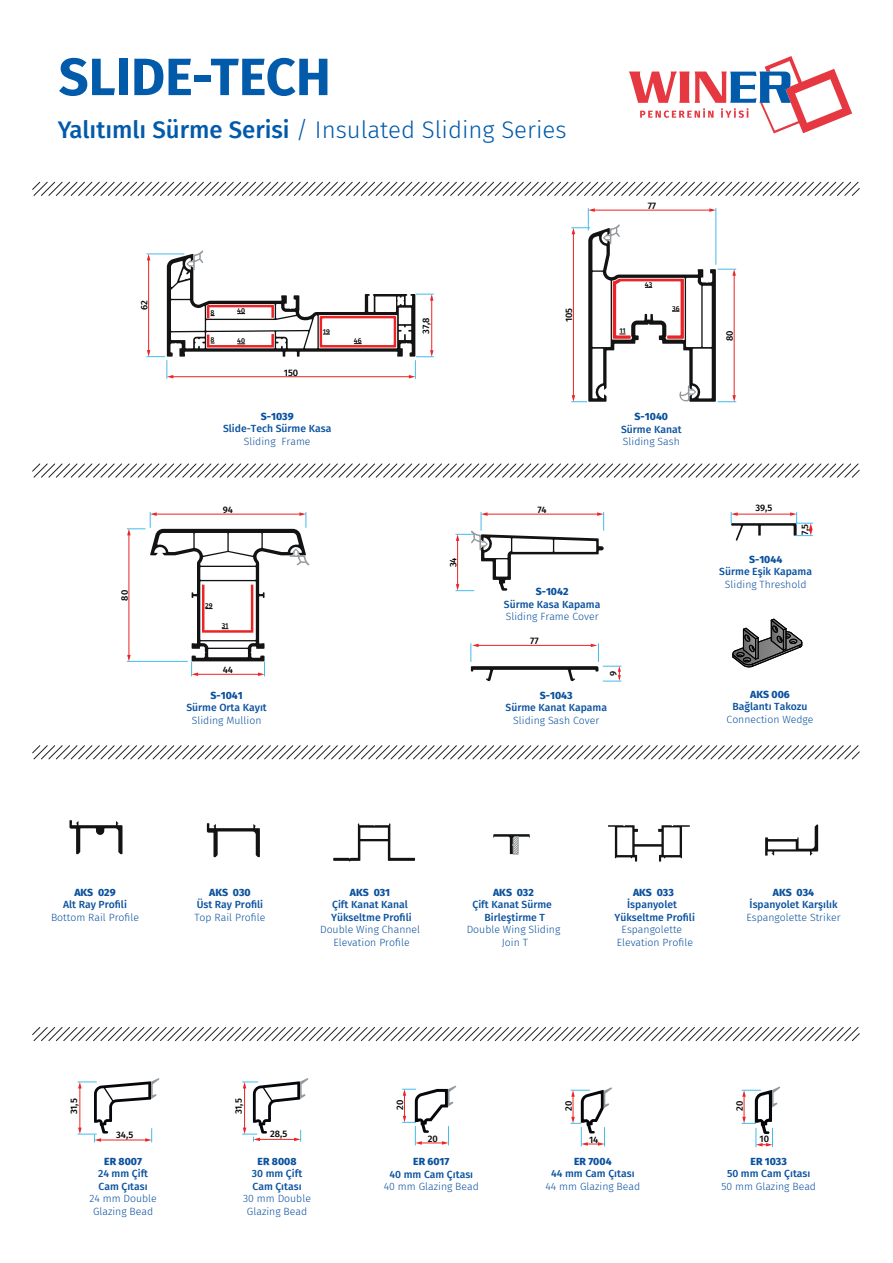
<style>
.page{position:relative;width:893px;height:1263px;background:#fff}
.page>*{position:absolute;margin:0;border:0;box-sizing:border-box;transform-origin:0 0}
.t1{font:700 52.5px "Fira Sans";color:#015aaa}
.t2{font:300 24px "Fira Sans";color:#015aaa}
.t3{font:300 10.5px/12.6px "Fira Sans";color:#0a519e;text-align:center}
.t4{font:500 10.35px/12.5px "Fira Sans";color:#0a519e}
.t5{font:800 10.35px "Fira Sans";color:#0a519e}
.t6{font:500 9.3px "Fira Sans";color:#040503}
.t7{font:500 7.05px "Fira Sans";color:#040503}
.s1{font-weight:500}
</style>
<div class="page">
<svg style="left:32px;top:745px;width:828px;height:15px"></svg>
<svg style="left:32px;top:463px;width:828px;height:15px"></svg>
<svg style="left:32px;top:181px;width:828px;height:15px"></svg>
<svg style="left:32px;top:1027px;width:828px;height:14px"></svg>
<svg style="left:629px;top:56px;width:223px;height:77px"></svg>
<svg style="left:69px;top:820px;width:53px;height:34px"></svg>
<svg style="left:207px;top:823px;width:53px;height:34px"></svg>
<svg style="left:608px;top:825px;width:82px;height:36px"></svg>
<div style="left:664px;top:827px;width:16px;height:28px;background:#fff"></div>
<div style="left:617px;top:827px;width:15px;height:28px;background:#fff"></div>
<svg style="left:333px;top:823px;width:82px;height:38px"></svg>
<svg style="left:765px;top:824px;width:53px;height:32px"></svg>
<div style="left:768px;top:841px;width:28px;height:8px;background:#fff"></div>
<svg style="left:493px;top:834px;width:37px;height:20px"></svg>
<svg style="left:470px;top:643px;width:151px;height:39px"></svg>
<svg style="left:731px;top:512px;width:82px;height:29px"></svg>
<svg style="left:733px;top:619px;width:69px;height:48px"></svg>
<svg style="left:147px;top:250px;width:287px;height:129px"></svg>
<svg style="left:127px;top:512px;width:182px;height:164px"></svg>
<svg style="left:455px;top:512px;width:149px;height:79px"></svg>
<svg style="left:571px;top:208px;width:165px;height:194px"></svg>
<svg style="left:78px;top:1078px;width:81px;height:64px"></svg>
<svg style="left:242px;top:1078px;width:66px;height:63px"></svg>
<svg style="left:571px;top:1087px;width:41px;height:59px"></svg>
<svg style="left:742px;top:1086px;width:38px;height:61px"></svg>
<svg style="left:402px;top:1086px;width:54px;height:59px"></svg>
<h1 class="t1" style="left:59px;top:33px;width:274px">SLIDE-TECH</h1>
<h2 class="t2" style="left:58px;top:113px;width:510px"><span class="s1">Yalıtımlı Sürme Serisi</span> / Insulated Sliding Series</h2>
<p class="t6" style="left:648px;top:198px;width:10px">77</p>
<p class="t6" style="left:137px;top:310px;width:11px;rotate:-90deg">62</p>
<p class="t7" style="left:211px;top:307px;width:5px">8</p>
<p class="t7" style="left:237px;top:305px;width:9px">40</p>
<p class="t7" style="left:237px;top:335px;width:9px">40</p>
<p class="t7" style="left:211px;top:334px;width:5px">8</p>
<p class="t6" style="left:284px;top:365px;width:16px">150</p>
<p class="t6" style="left:561px;top:322px;width:16px;rotate:-90deg">105</p>
<p class="t6" style="left:418px;top:334px;width:18px;rotate:-90deg">37,8</p>
<p class="t7" style="left:323px;top:325px;width:8px">19</p>
<p class="t7" style="left:619px;top:325px;width:8px">11</p>
<p class="t7" style="left:354px;top:335px;width:9px">46</p>
<p class="t7" style="left:645px;top:279px;width:9px">43</p>
<p class="t7" style="left:672px;top:302px;width:9px">36</p>
<p class="t6" style="left:117px;top:600px;width:12px;rotate:-90deg">80</p>
<p class="t5" style="left:261px;top:407px;width:34px">S-1039</p>
<p class="t4" style="left:223px;top:422px;width:110px">Slide-Tech Sürme Kasa</p>
<p class="t3" style="left:244px;top:435px;width:68px">Sliding Frame</p>
<p class="t6" style="left:223px;top:502px;width:12px">94</p>
<p class="t7" style="left:205px;top:600px;width:9px">29</p>
<p class="t7" style="left:222px;top:620px;width:8px">31</p>
<p class="t6" style="left:223px;top:662px;width:12px">44</p>
<p class="t5" style="left:210px;top:686px;width:34px">S-1041</p>
<p class="t4" style="left:186px;top:701px;width:82px">Sürme Orta Kayıt</p>
<p class="t3" style="left:192px;top:714px;width:71px">Sliding Mullion</p>
<p class="t6" style="left:446px;top:567px;width:11px;rotate:-90deg">34</p>
<p class="t6" style="left:538px;top:502px;width:11px">74</p>
<p class="t5" style="left:635px;top:408px;width:35px">S-1040</p>
<p class="t4" style="left:621px;top:422px;width:62px">Sürme Kanat</p>
<p class="t3" style="left:623px;top:435px;width:58px">Sliding Sash</p>
<p class="t5" style="left:536px;top:582px;width:34px">S-1042</p>
<p class="t4" style="left:504px;top:597px;width:98px">Sürme Kasa Kapama</p>
<p class="t3" style="left:506px;top:610px;width:94px">Sliding Frame Cover</p>
<p class="t6" style="left:530px;top:633px;width:10px">77</p>
<p class="t6" style="left:606px;top:676px;width:7px;rotate:-90deg">9</p>
<p class="t5" style="left:540px;top:686px;width:34px">S-1043</p>
<p class="t4" style="left:505px;top:701px;width:103px">Sürme Kanat Kapama</p>
<p class="t3" style="left:513px;top:714px;width:87px">Sliding Sash Cover</p>
<p class="t6" style="left:722px;top:341px;width:12px;rotate:-90deg">80</p>
<p class="t6" style="left:755px;top:501px;width:18px">39,5</p>
<p class="t6" style="left:797px;top:535px;width:13px;rotate:-90deg">7,5</p>
<p class="t5" style="left:749px;top:550px;width:35px">S-1044</p>
<p class="t4" style="left:719px;top:565px;width:94px">Sürme Eşik Kapama</p>
<p class="t3" style="left:725px;top:578px;width:83px">Sliding Threshold</p>
<p class="t5" style="left:750px;top:685px;width:41px">AKS 006</p>
<p class="t4" style="left:732px;top:700px;width:77px">Bağlantı Takozu</p>
<p class="t3" style="left:727px;top:712px;width:88px">Connection Wedge</p>
<p class="t5" style="left:74px;top:883px;width:43px">AKS 029</p>
<p class="t4" style="left:63px;top:898px;width:65px">Alt Ray Profili</p>
<p class="t3" style="left:51px;top:911px;width:89px">Bottom Rail Profile</p>
<p class="t5" style="left:209px;top:883px;width:43px">AKS 030</p>
<p class="t4" style="left:197px;top:898px;width:68px">Üst Ray Profili</p>
<p class="t3" style="left:194px;top:911px;width:72px">Top Rail Profile</p>
<p class="t5" style="left:350px;top:883px;width:42px">AKS 031</p>
<p class="t4" style="left:331px;top:898px;width:82px">Çift Kanat Kanal<br>Yükseltme Profili</p>
<p class="t3" style="left:320px;top:923px;width:102px">Double Wing Channel<br>Elevation Profile</p>
<p class="t5" style="left:493px;top:883px;width:42px">AKS 032</p>
<p class="t4" style="left:472px;top:898px;width:81px;text-align:center">Çift Kanat Sürme<br>Birleştirme T</p>
<p class="t3" style="left:467px;top:923px;width:95px">Double Wing Sliding<br>Join T</p>
<p class="t5" style="left:633px;top:883px;width:42px">AKS 033</p>
<p class="t4" style="left:614px;top:898px;width:82px;text-align:center">İspanyolet<br>Yükseltme Profili</p>
<p class="t3" style="left:617px;top:923px;width:78px">Espangolette<br>Elevation Profile</p>
<p class="t5" style="left:773px;top:883px;width:43px">AKS 034</p>
<p class="t4" style="left:750px;top:898px;width:89px">İspanyolet Karşılık</p>
<p class="t3" style="left:747px;top:911px;width:96px">Espangolette Striker</p>
<p class="t6" style="left:66px;top:1114px;width:17px;rotate:-90deg">31,5</p>
<p class="t6" style="left:116px;top:1127px;width:19px">34,5</p>
<p class="t5" style="left:104px;top:1152px;width:39px">ER 8007</p>
<p class="t4" style="left:98px;top:1167px;width:52px">24 mm Çift<br>Cam Çıtası</p>
<p class="t3" style="left:89px;top:1192px;width:69px">24 mm Double<br>Glazing Bead</p>
<p class="t6" style="left:231px;top:1114px;width:17px;rotate:-90deg">31,5</p>
<p class="t6" style="left:732px;top:1111px;width:12px;rotate:-90deg">20</p>
<p class="t6" style="left:392px;top:1110px;width:12px;rotate:-90deg">20</p>
<p class="t6" style="left:561px;top:1111px;width:12px;rotate:-90deg">20</p>
<p class="t6" style="left:270px;top:1126px;width:19px">28,5</p>
<p class="t6" style="left:428px;top:1131px;width:12px">20</p>
<p class="t6" style="left:589px;top:1132px;width:11px">14</p>
<p class="t6" style="left:759px;top:1131px;width:11px">10</p>
<p class="t5" style="left:258px;top:1152px;width:40px">ER 8008</p>
<p class="t4" style="left:252px;top:1167px;width:52px">30 mm Çift<br>Cam Çıtası</p>
<p class="t3" style="left:243px;top:1192px;width:69px">30 mm Double<br>Glazing Bead</p>
<p class="t5" style="left:413px;top:1152px;width:38px">ER 6017</p>
<p class="t4" style="left:390px;top:1167px;width:85px">40 mm Cam Çıtası</p>
<p class="t3" style="left:384px;top:1180px;width:97px">40 mm Glazing Bead</p>
<p class="t5" style="left:574px;top:1152px;width:39px">ER 7004</p>
<p class="t4" style="left:551px;top:1167px;width:85px">44 mm Cam Çıtası</p>
<p class="t3" style="left:545px;top:1180px;width:96px">44 mm Glazing Bead</p>
<p class="t5" style="left:751px;top:1152px;width:38px">ER 1033</p>
<p class="t4" style="left:727px;top:1167px;width:85px">50 mm Cam Çıtası</p>
<p class="t3" style="left:721px;top:1180px;width:96px">50 mm Glazing Bead</p>
</div>
